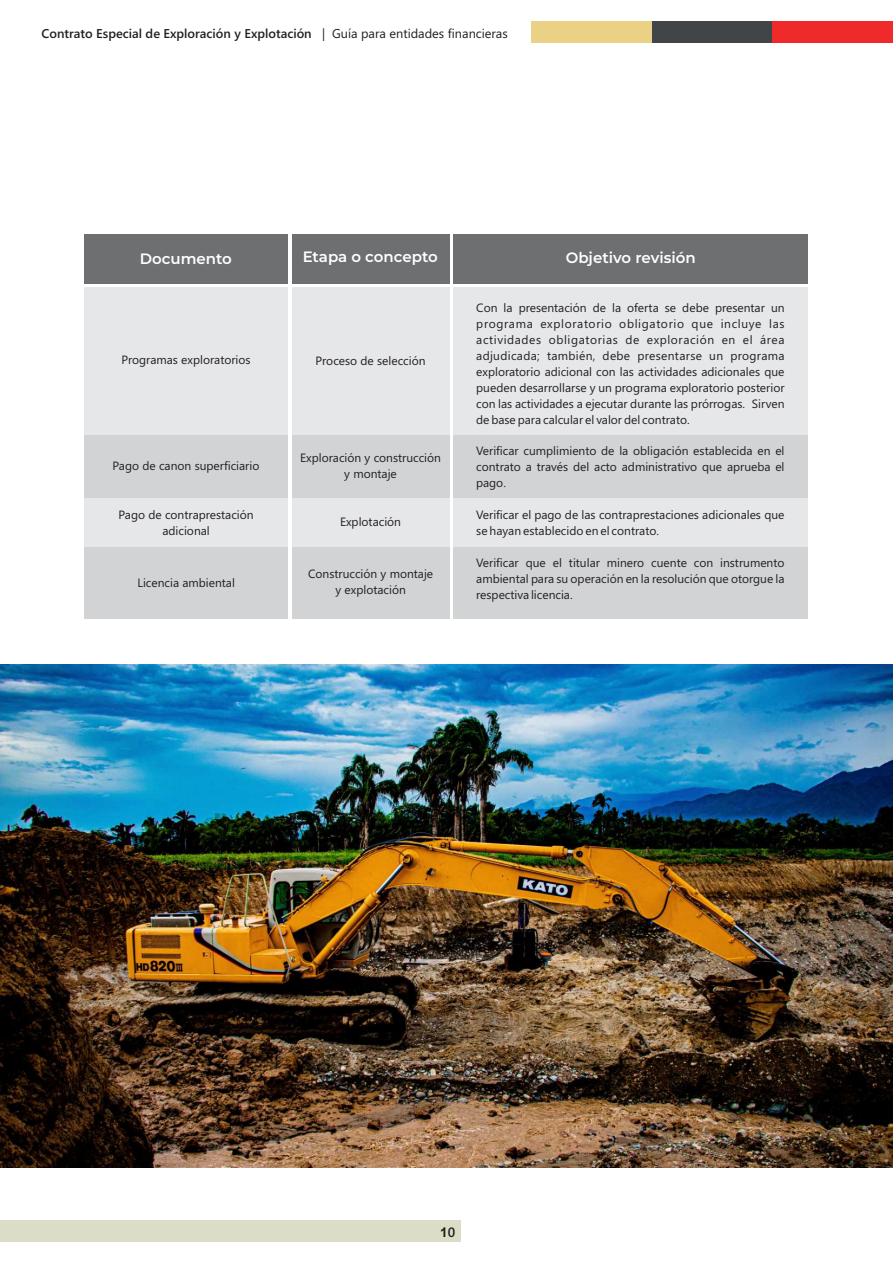
<style>
.page{position:relative;width:893px;height:1263px;background:#fff}
.page>*{position:absolute;margin:0;border:0;box-sizing:border-box;transform-origin:0 0}
.t1{font:600 15px "Montserrat";color:#fff}
.t2{font:700 13.5px "Arial";color:#231f20}
.t3{font:600 12.75px "Segoe UI";color:#231f20}
.t4{font:12px/15.9px "Segoe UI";color:#231f20;text-align:justify}
.s1{font-weight:400}
.s2{font-family:"Segoe UI";font-weight:600}
</style>
<div class="page">
<div style="left:0;top:1220px;width:461px;height:22px;background:#dcddc7"></div>
<div style="left:532px;top:21px;width:120px;height:22px;background:#ead186"></div>
<div style="left:652px;top:21px;width:120px;height:22px;background:#424547"></div>
<div style="left:772px;top:21px;width:121px;height:22px;background:#ee2a2a"></div>
<div style="left:292px;top:434px;width:157px;height:65px;background:#d1d3d4"></div>
<div style="left:292px;top:499px;width:157px;height:48px;background:#e6e7e8"></div>
<div style="left:292px;top:547px;width:157px;height:72px;background:#d1d3d4"></div>
<div style="left:453px;top:434px;width:355px;height:65px;background:#d1d3d4"></div>
<div style="left:453px;top:499px;width:355px;height:48px;background:#e6e7e8"></div>
<div style="left:453px;top:547px;width:355px;height:72px;background:#d1d3d4"></div>
<div style="left:85px;top:434px;width:203px;height:65px;background:#d1d3d4"></div>
<div style="left:85px;top:499px;width:203px;height:48px;background:#e6e7e8"></div>
<div style="left:85px;top:547px;width:203px;height:72px;background:#d1d3d4"></div>
<div style="left:292px;top:287px;width:157px;height:147px;background:#e6e7e8"></div>
<div style="left:292px;top:234px;width:157px;height:49px;background:#6d6f71"></div>
<div style="left:453px;top:287px;width:355px;height:147px;background:#e6e7e8"></div>
<div style="left:85px;top:287px;width:203px;height:147px;background:#e6e7e8"></div>
<div style="left:453px;top:234px;width:355px;height:49px;background:#6d6f71"></div>
<div style="left:85px;top:234px;width:203px;height:49px;background:#6d6f71"></div>
<img style="left:0;top:665px;width:893px;height:502px">
<p class="t3" style="left:42px;top:28px;width:468px">Contrato Especial de Exploración y Explotación <span class="s1">| Guía para entidades financieras</span></p>
<p class="t1" style="left:140px;top:249px;width:94px">Documento</p>
<p class="t1" style="left:303px;top:248px;width:137px">Etapa o concepto</p>
<p class="t1" style="left:566px;top:248px;width:131px">Objetivo revisión</p>
<p class="t4" style="left:476px;top:301px;width:310px">Con la presentación de la oferta se debe presentar un programa exploratorio obligatorio que incluye las actividades obligatorias de exploración en el área adjudicada; también, debe presentarse un programa exploratorio adicional con las actividades adicionales que pueden desarrollarse y un programa exploratorio posterior con las actividades a ejecutar durante las prórrogas. Sirven de base para calcular el valor del contrato.</p>
<p class="t4" style="left:476px;top:444px;width:310px">Verificar cumplimiento de la obligación establecida en el contrato a través del acto administrativo que aprueba el pago.</p>
<p class="t4" style="left:476px;top:508px;width:310px">Verificar el pago de las contraprestaciones adicionales que se hayan establecido en el contrato.</p>
<p class="t4" style="left:476px;top:556px;width:310px">Verificar que el titular minero cuente con instrumento ambiental para su operación en la resolución que otorgue la respectiva licencia.</p>
<p class="t4" style="left:121px;top:352px;width:131px">Programas exploratorios</p>
<p class="t4" style="left:316px;top:354px;width:111px">Proceso de selección</p>
<p class="t4" style="left:300px;top:451px;width:142px;text-align:center">Exploración y construcción y montaje</p>
<p class="t4" style="left:340px;top:515px;width:63px">Explotación</p>
<p class="t4" style="left:308px;top:567px;width:127px;text-align:center">Construcción y montaje y explotación</p>
<p class="t4" style="left:113px;top:459px;width:148px">Pago de canon superficiario</p>
<p class="t4" style="left:119px;top:508px;width:137px;text-align:center">Pago de contraprestación adicional</p>
<p class="t4" style="left:137px;top:576px;width:99px">Licencia ambiental</p>
<p class="t2" style="left:440px;top:1223px;width:16px">1<span class="s2">0</span></p>
</div>
